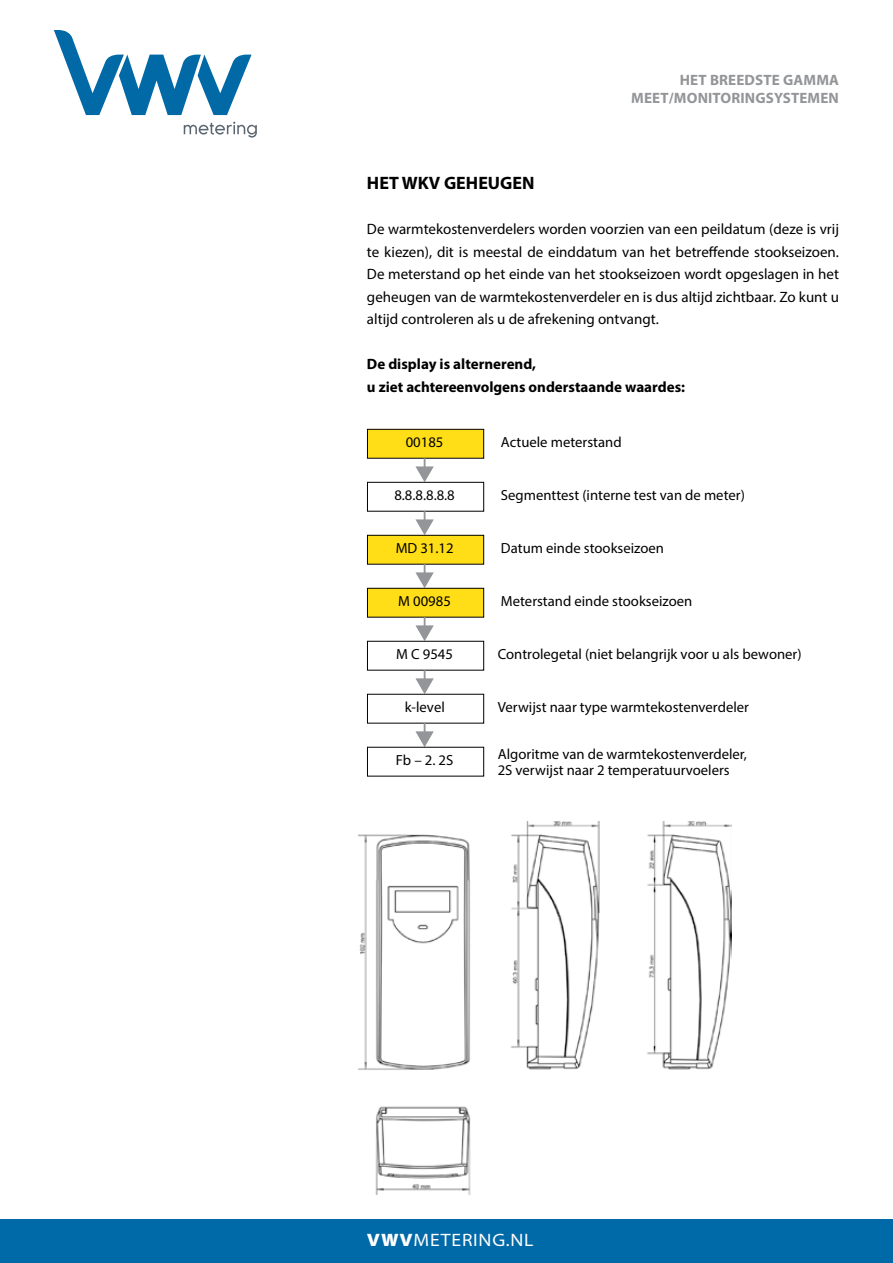
<style>
.page{position:relative;width:893px;height:1263px;background:#fff}
.page>*{position:absolute;margin:0;border:0;box-sizing:border-box;transform-origin:0 0}
.t1{font:700 18px "Myriad Pro";color:#000}
.t2{font:semi-expanded 18px "Myriad Pro";letter-spacing:.045em;color:#fff}
.t3{font:15px/22.5px "Myriad Pro";color:#000;text-align:justify}
.t4{font:700 15px/22.5px "Myriad Pro";color:#000}
.t5{font:700 15px/18px "Myriad Pro";letter-spacing:.01em;color:#939598;text-align:right}
.t6{font:14.7px/15.6px "Myriad Pro";color:#000}
.s1{font-weight:900}
</style>
<div class="page">
<svg style="left:184px;top:122px;width:73px;height:16px"></svg>
<svg style="left:54px;top:30px;width:198px;height:85px"></svg>
<div style="left:0;top:1219px;width:893px;height:44px;background:#0069a7"></div>
<img style="left:359px;top:822px;width:372px;height:372px">
<div style="left:367px;top:429px;width:117px;height:29px;background:#ffde17"></div>
<div style="left:367px;top:429px;width:117px;height:30px;border:1px solid #000"></div>
<div style="left:367px;top:482px;width:117px;height:30px;border:1px solid #000"></div>
<div style="left:367px;top:535px;width:117px;height:29px;background:#ffde17"></div>
<div style="left:367px;top:535px;width:117px;height:30px;border:1px solid #000"></div>
<div style="left:367px;top:588px;width:117px;height:29px;background:#ffde17"></div>
<div style="left:367px;top:588px;width:117px;height:30px;border:1px solid #000"></div>
<svg style="left:415px;top:458px;width:19px;height:24px"></svg>
<svg style="left:415px;top:511px;width:19px;height:24px"></svg>
<svg style="left:415px;top:564px;width:19px;height:24px"></svg>
<svg style="left:415px;top:617px;width:19px;height:24px"></svg>
<svg style="left:415px;top:670px;width:19px;height:24px"></svg>
<svg style="left:415px;top:723px;width:19px;height:24px"></svg>
<p class="t5" style="left:631px;top:71px;width:209px">HET BREEDSTE GAMMA<br>MEET/MONITORINGSYSTEMEN</p>
<p class="t1" style="left:367px;top:171px;width:169px">HET WKV GEHEUGEN</p>
<p class="t3" style="left:367px;top:217px;width:474px">De warmtekostenverdelers worden voorzien van een peildatum (deze is vrij te kiezen), dit is meestal de einddatum van het betreffende stookseizoen.<br>De meterstand op het einde van het stookseizoen wordt opgeslagen in het geheugen van de warmtekostenverdeler en is dus altijd zichtbaar. Zo kunt u altijd controleren als u de afrekening ontvangt.</p>
<p class="t4" style="left:367px;top:352px;width:320px">De display is alternerend,<br>u ziet achtereenvolgens onderstaande waardes:</p>
<p class="t6" style="left:406px;top:434px;width:39px">00185</p>
<p class="t6" style="left:394px;top:487px;width:62px">8.8.8.8.8.8</p>
<p class="t6" style="left:396px;top:540px;width:59px">MD 31.12</p>
<p class="t6" style="left:398px;top:593px;width:54px">M 00985</p>
<p class="t6" style="left:396px;top:646px;width:58px">M C 9545</p>
<p class="t6" style="left:405px;top:699px;width:42px">k-level</p>
<p class="t6" style="left:396px;top:752px;width:59px">Fb – 2. 2S</p>
<p class="t6" style="left:501px;top:434px;width:122px">Actuele meterstand</p>
<p class="t6" style="left:501px;top:487px;width:245px">Segmenttest (interne test van de meter)</p>
<p class="t6" style="left:501px;top:540px;width:165px">Datum einde stookseizoen</p>
<p class="t6" style="left:501px;top:593px;width:193px">Meterstand einde stookseizoen</p>
<p class="t6" style="left:498px;top:646px;width:305px">Controlegetal (niet belangrijk voor u als bewoner)</p>
<p class="t6" style="left:498px;top:699px;width:253px">Verwijst naar type warmtekostenverdeler</p>
<p class="t6" style="left:498px;top:746px;width:251px">Algoritme van de warmtekostenverdeler,<br>2S verwijst naar 2 temperatuurvoelers</p>
<p class="t2" style="left:367px;top:1230px;width:168px"><span class="s1">VWV</span>METERING.NL</p>
</div>
